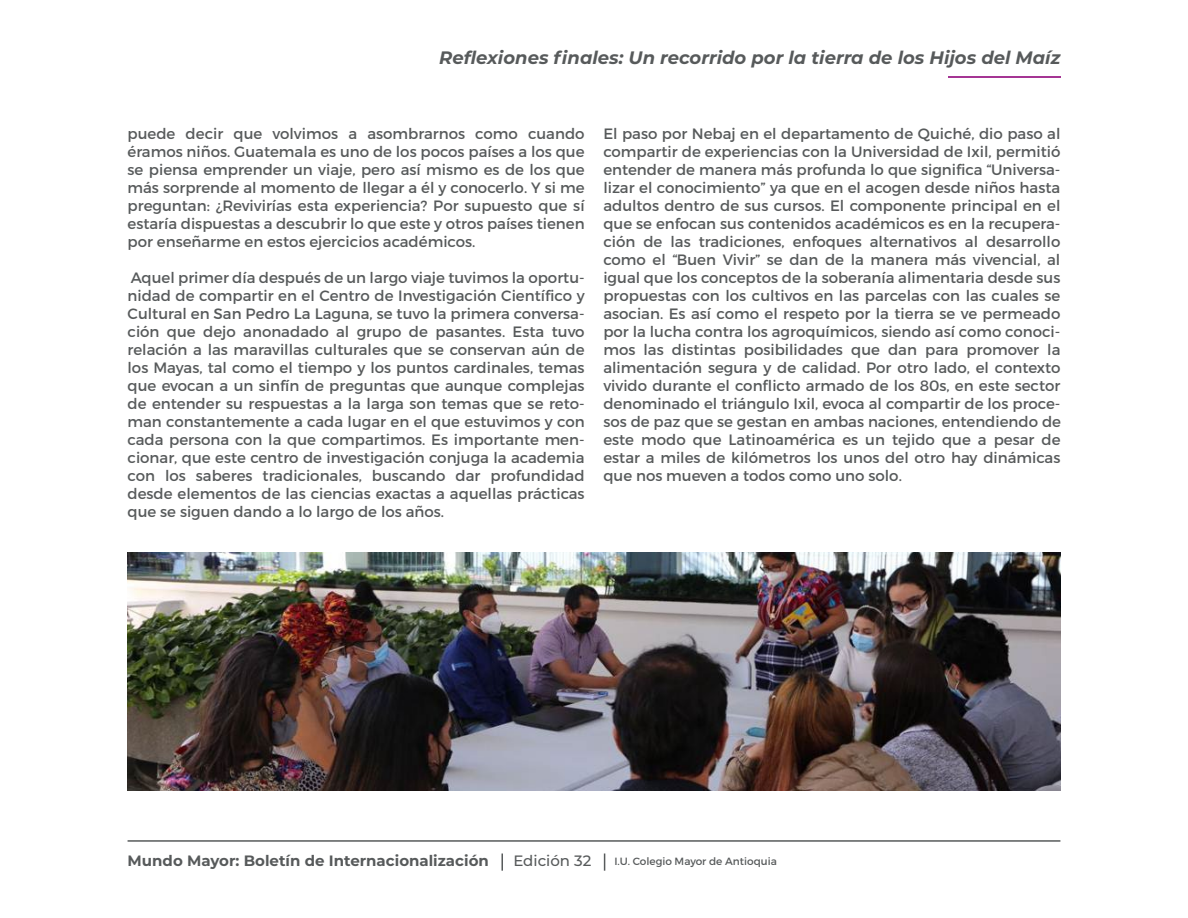
<style>
.page{position:relative;width:1188px;height:918px;background:#fff}
.page>*{position:absolute;margin:0;border:0;box-sizing:border-box;transform-origin:0 0}
.t1{font:italic 700 18px "Montserrat";color:#575a5b}
.t2{font:18px "Montserrat";color:#575a5b}
.t3{font:15px/18px "Montserrat";color:#575a5b;text-align:justify}
.t4{font:700 15px "Montserrat";color:#575a5b}
.t5{font:500 15px "Montserrat";color:#575a5b}
.t6{font:10.5px "Montserrat";color:#575a5b}
</style>
<div class="page">
<img style="left:128px;top:552px;width:933px;height:238px">
<hr style="left:948px;top:76px;width:112px;height:2px;background:#a53594">
<hr style="left:128px;top:840px;width:932px;height:2px;background:#575a5b">
<svg style="left:604px;top:854px;width:1px;height:17px"></svg>
<svg style="left:501px;top:854px;width:2px;height:17px"></svg>
<p class="t1" style="left:439px;top:45px;width:623px">Reflexiones finales: Un recorrido por la tierra de los Hijos del Maíz</p>
<p class="t3" style="left:128px;top:124px;width:459px">puede decir que volvimos a asombrarnos como cuando éramos niños. Guatemala es uno de los pocos países a los que se piensa emprender un viaje, pero así mismo es de los que más sorprende al momento de llegar a él y conocerlo. Y si me preguntan: ¿Revivirías esta experiencia? Por supuesto que sí estaría dispuestas a descubrir lo que este y otros países tienen por enseñarme en estos ejercicios académicos.</p>
<p class="t3" style="left:128px;top:268px;width:459px">Aquel primer día después de un largo viaje tuvimos la oportu&shy;nidad de compartir en el Centro de Investigación Científico y Cultural en San Pedro La Laguna, se tuvo la primera conversa&shy;ción que dejo anonadado al grupo de pasantes. Esta tuvo relación a las maravillas culturales que se conservan aún de los Mayas, tal como el tiempo y los puntos cardinales, temas que evocan a un sinfín de preguntas que aunque complejas de entender su respuestas a la larga son temas que se reto&shy;man constantemente a cada lugar en el que estuvimos y con cada persona con la que compartimos. Es importante men&shy;cionar, que este centro de investigación conjuga la academia con los saberes tradicionales, buscando dar profundidad desde elementos de las ciencias exactas a aquellas prácticas que se siguen dando a lo largo de los años.</p>
<p class="t3" style="left:603px;top:124px;width:459px">El paso por Nebaj en el departamento de Quiché, dio paso al compartir de experiencias con la Universidad de Ixil, permitió entender de manera más profunda lo que significa “Universa&shy;lizar el conocimiento” ya que en el acogen desde niños hasta adultos dentro de sus cursos. El componente principal en el que se enfocan sus contenidos académicos es en la recupera&shy;ción de las tradiciones, enfoques alternativos al desarrollo como el “Buen Vivir” se dan de la manera más vivencial, al igual que los conceptos de la soberanía alimentaria desde sus propuestas con los cultivos en las parcelas con las cuales se asocian. Es así como el respeto por la tierra se ve permeado por la lucha contra los agroquímicos, siendo así como conoci&shy;mos las distintas posibilidades que dan para promover la alimentación segura y de calidad. Por otro lado, el contexto vivido durante el conflicto armado de los 80s, en este sector denominado el triángulo Ixil, evoca al compartir de los proce&shy;sos de paz que se gestan en ambas naciones, entendiendo de este modo que Latinoamérica es un tejido que a pesar de estar a miles de kilómetros los unos del otro hay dinámicas que nos mueven a todos como uno solo.</p>
<p class="t4" style="left:128px;top:850px;width:363px">Mundo Mayor: Boletín de Internacionalización</p>
<p class="t2" style="left:129px;top:850px;width:24px">07</p>
<p class="t5" style="left:513px;top:851px;width:79px">Edición 32</p>
<p class="t6" style="left:614px;top:855px;width:164px">I.U. Colegio Mayor de Antioquia</p>
</div>
